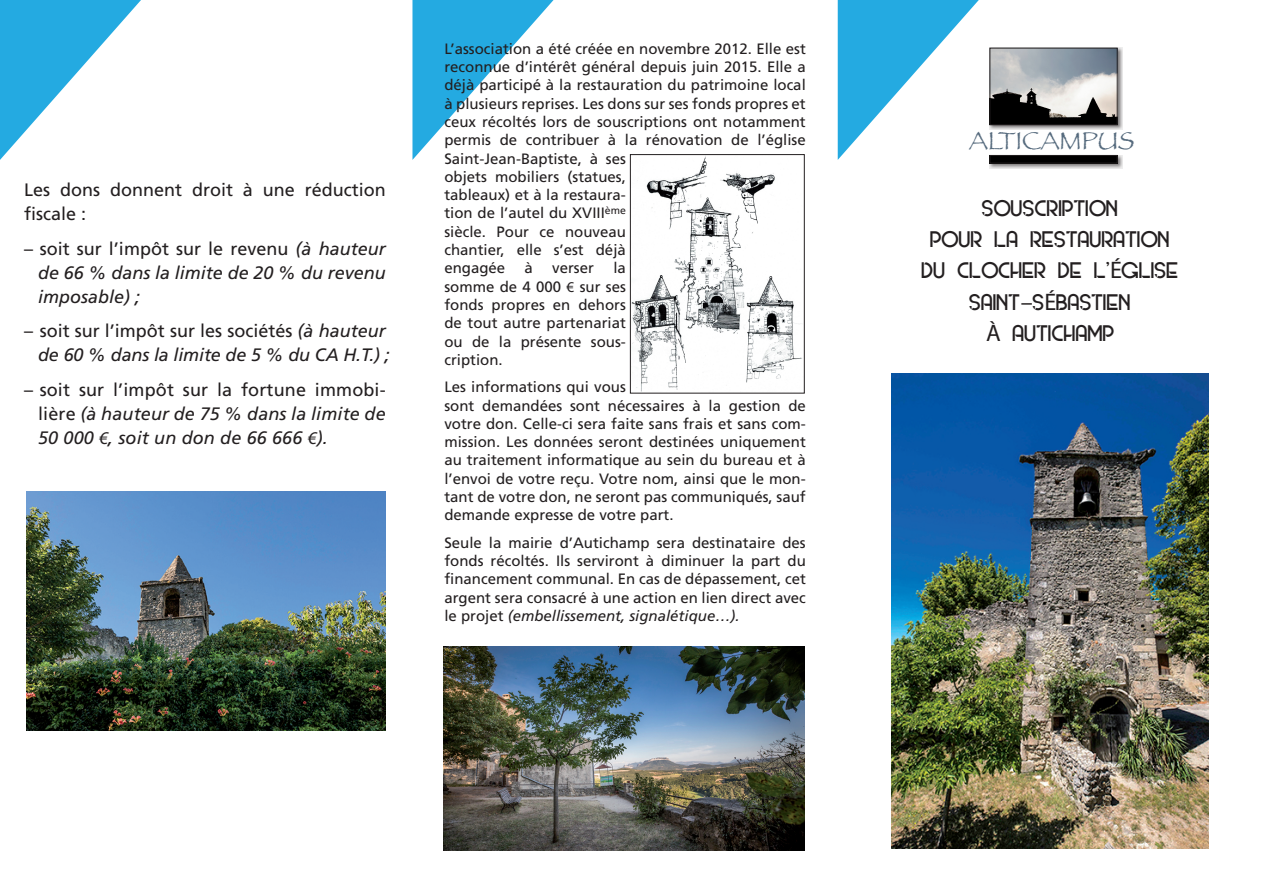
<style>
.page{position:relative;width:1263px;height:893px;background:#fff}
.page>*{position:absolute;margin:0;border:0;box-sizing:border-box;transform-origin:0 0}
.t1{font:25.5px "Papyrus";color:#556a7d}
.t2{font:24px/31.5px "Modern Deco";color:#231f20;text-align:center}
.t3{font:italic 18px/24px "Frutiger";color:#231f20;text-align:justify}
.t4{font:18px/24px "Frutiger";color:#231f20}
.t5{font:15px/18.3px "Frutiger";color:#231f20}
.s1{font-style:normal}
.s2{font-family:"Myriad Pro"}
.s3{font-style:italic}
.s4{font-family:"Myriad"}
</style>
<div class="page">
<svg style="left:989px;top:155px;width:133px;height:13px"></svg>
<img style="left:991px;top:157px;width:124px;height:4px">
<div style="left:989px;top:155px;width:128px;height:8px;border:1px solid #231f20"></div>
<svg style="left:989px;top:47px;width:133px;height:83px"></svg>
<img style="left:991px;top:50px;width:124px;height:73px">
<div style="left:989px;top:48px;width:128px;height:77px;border:1px solid #231f20"></div>
<img style="left:892px;top:373px;width:317px;height:475px">
<img style="left:27px;top:491px;width:359px;height:239px">
<svg style="left:0;top:0;width:141px;height:160px"></svg>
<svg style="left:412px;top:0;width:141px;height:160px"></svg>
<svg style="left:838px;top:0;width:141px;height:160px"></svg>
<img style="left:632px;top:156px;width:170px;height:235px">
<div style="left:630px;top:154px;width:175px;height:239px;border:1px solid #231f20"></div>
<img style="left:443px;top:647px;width:362px;height:203px">
<p class="t4" style="left:24px;top:178px;width:363px">Les dons donnent droit à une réduction fiscale :</p>
<p class="t3" style="left:38px;top:236px;width:349px;text-indent:-14px"><span class="s1">– soit sur l’impôt sur le revenu</span> (à hauteur de 66 % dans la limite de 20 % du revenu imposable) ;</p>
<p class="t3" style="left:24px;top:319px;width:367px;text-align:right"><span class="s1">– soit sur l’impôt sur les sociétés</span> (à hauteur de 60 % dans la limite de 5 % du CA H.T.) ;</p>
<p class="t3" style="left:38px;top:377px;width:349px;text-indent:-14px"><span class="s1">– soit sur l’impôt sur la fortune immobi&shy;lière</span> (à hauteur de 75 % dans la limite de 50 000 <span class="s2">€</span>, soit un don de 66 666 <span class="s2">€</span>).</p>
<p class="t5" style="left:444px;top:39px;width:363px">L’association a été créée en novembre 2012. Elle est reconnue d’intérêt général depuis juin 2015. Elle a déjà participé à la restauration du patrimoine local à plusieurs reprises. Les dons sur ses fonds propres et ceux récoltés lors de souscriptions ont notamment permis de contribuer à la rénovation de l’église Saint-Jean-Baptiste, à ses<br>objets mobiliers (statues,<br>tableaux) et à la restaura-<br>tion de l’autel du XVIII<sup>ème<br></sup>siècle. Pour ce nouveau<br>chantier, elle s’est déjà<br>engagée</p>
<p class="t5" style="left:444px;top:259px;width:183px;text-align:justify;text-indent:169px">la somme de 4 000 <span class="s2">€</span> sur ses fonds propres en dehors de tout autre partenariat ou de la présente sous&shy;cription.</p>
<p class="t5" style="left:444px;top:378px;width:363px">Les informations qui vous<br>sont demandées sont nécessaires à la gestion de votre don. Celle-ci sera faite sans frais et sans com&shy;mission. Les données seront destinées uniquement au traitement informatique au sein du bureau et à l’envoi de votre reçu. Votre nom, ainsi que le mon&shy;tant de votre don, ne seront pas communiqués, sauf demande expresse de votre part.</p>
<p class="t5" style="left:444px;top:533px;width:363px;text-align:justify">Seule la mairie d’Autichamp sera destinataire des fonds récoltés. Ils serviront à diminuer la part du financement communal. En cas de dépassement, cet argent sera consacré à une action en lien direct avec le projet <span class="s3">(embellissement, signalétique…).</span></p>
<p class="t5" style="left:525px;top:259px;width:10px">à</p>
<p class="t5" style="left:552px;top:259px;width:43px">verser</p>
<h1 class="t1" style="left:969px;top:125px;width:167px">ALTICAMPUS</h1>
<h2 class="t2" style="left:922px;top:194px;width:258px">SOUSCRIPTION<br>POUR LA RESTAURATION<br>DU CLOCHER DE L’<span class="s2">É</span>GLISE<br>SAINT<span class="s4">–</span>S<span class="s2">É</span>BASTIEN<br><span class="s2">À</span> AUTICHAMP</h2>
</div>
